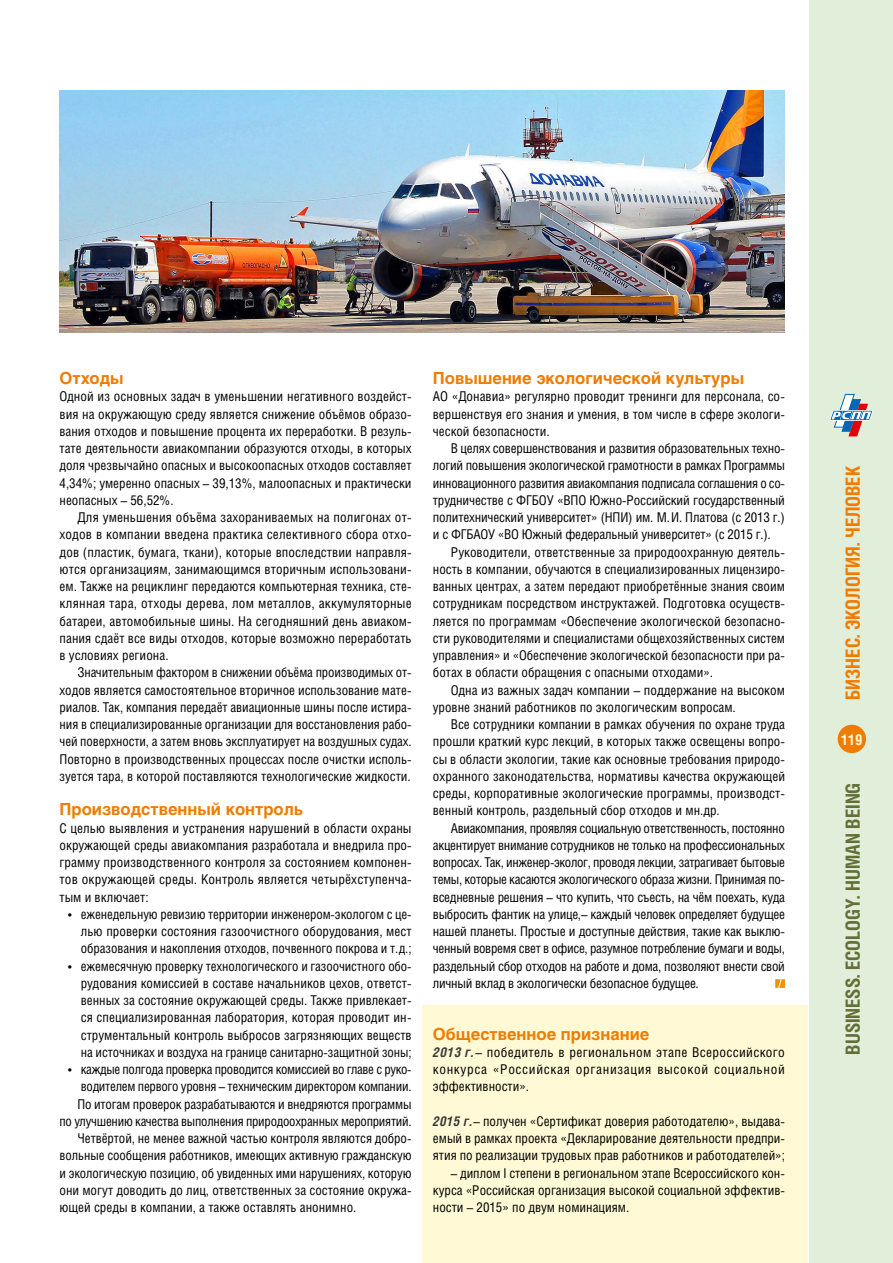
<style>
.page{position:relative;width:893px;height:1263px;background:#fff}
.page>*{position:absolute;margin:0;border:0;box-sizing:border-box;transform-origin:0 0}
.t1{font:700 19.5px "Helios Cond C";color:#646f38}
.t2{font:700 19.5px "Helios Cond C";color:#ef7c00}
.t3{font:700 16.5px "Helios C";color:#ef7c00}
.t4{font:700 15px "Helios Cond C";color:#fffad5}
.t5{font:13.5px/17.2px "Helios Cond C";color:#000;text-align:justify}
.t6{font:13.5px "Helios Cond C";letter-spacing:-.02em;color:#000}
.s1{font-weight:700;font-style:italic;color:#3a3a39}
</style>
<div class="page">
<div style="left:809px;top:0;width:84px;height:1263px;background:#e1eed9"></div>
<svg style="left:830px;top:394px;width:43px;height:42px"></svg>
<div style="left:838px;top:725px;width:27px;height:27px;background:#ef7c00;border-radius:50%"></div>
<div style="left:838px;top:725px;width:28px;height:28px;border:1px solid #ef7c00;border-radius:50%"></div>
<div style="left:422px;top:1005px;width:386px;height:258px;background:#fffad5"></div>
<svg style="left:775px;top:979px;width:10px;height:9px"></svg>
<img style="left:60px;top:90px;width:725px;height:243px">
<p class="t3" style="left:60px;top:369px;width:66px">Отходы</p>
<p class="t5" style="left:60px;top:388px;width:354px">Одной из основных задач в уменьшении негативного воздейст&shy;вия на окружающую среду является снижение объёмов образо&shy;вания отходов и повышение процента их переработки. В резуль&shy;тате деятельности авиакомпании образуются отходы, в которых доля чрезвычайно опасных и высокоопасных отходов составляет 4,34%; умеренно опасных – 39,13%, малоопасных и практически неопасных – 56,52%.</p>
<p class="t5" style="left:60px;top:508px;width:354px;text-indent:18px">Для уменьшения объёма захораниваемых на полигонах от&shy;ходов в компании введена практика селективного сбора отхо&shy;дов (пластик, бумага, ткани), которые впоследствии направля&shy;ются организациям, занимающимся вторичным использовани&shy;ем. Также на рециклинг передаются компьютерная техника, сте&shy;клянная тара, отходы дерева, лом металлов, аккумуляторные батареи, автомобильные шины. На сегодняшний день авиаком&shy;пания сдаёт все виды отходов, которые возможно переработать в условиях региона.</p>
<p class="t5" style="left:60px;top:664px;width:354px;text-indent:18px">Значительным фактором в снижении объёма производимых от&shy;ходов является самостоятельное вторичное использование мате&shy;риалов. Так, компания передаёт авиационные шины после истира&shy;ния в специализированные организации для восстановления рабо&shy;чей поверхности, а затем вновь эксплуатирует на воздушных судах.<br>Повторно в производственных процессах после очистки исполь&shy;зуется тара, в которой поставляются технологические жидкости.</p>
<p class="t3" style="left:60px;top:800px;width:245px">Производственный контроль</p>
<p class="t5" style="left:60px;top:819px;width:354px">С целью выявления и устранения нарушений в области охраны окружающей среды авиакомпания разработала и внедрила про&shy;грамму производственного контроля за состоянием компонен&shy;тов окружающей среды. Контроль является четырёхступенча&shy;тым и включает:</p>
<p class="t5" style="left:81px;top:905px;width:332px;text-indent:-13px">• еженедельную ревизию территории инженером-экологом с це&shy;лью проверки состояния газоочистного оборудования, мест образования и накопления отходов, почвенного покрова и т.д.;</p>
<p class="t5" style="left:81px;top:957px;width:332px;text-indent:-13px">• ежемесячную проверку технологического и газоочистного обо&shy;рудования комиссией в составе начальников цехов, ответст&shy;венных за состояние окружающей среды. Также привлекает&shy;ся специализированная лаборатория, которая проводит ин&shy;струментальный контроль выбросов загрязняющих веществ на источниках и воздуха на границе санитарно-защитной зоны;</p>
<p class="t6" style="left:68px;top:1061px;width:345px">• каждые полгода проверка проводится комиссией во главе с руко-</p>
<p class="t6" style="left:81px;top:1078px;width:332px">водителем первого уровня – техническим директором компании.</p>
<p class="t5" style="left:78px;top:1095px;width:336px">По итогам проверок разрабатываются и внедряются программы</p>
<p class="t6" style="left:60px;top:1113px;width:354px">по улучшению качества выполнения природоохранных мероприятий.</p>
<p class="t5" style="left:78px;top:1129px;width:336px">Четвёртой, не менее важной частью контроля являются добро-</p>
<p class="t5" style="left:60px;top:1147px;width:354px">вольные сообщения работников, имеющих активную гражданскую</p>
<p class="t5" style="left:60px;top:1164px;width:354px">и экологическую позицию, об увиденных ими нарушениях, которую</p>
<p class="t5" style="left:60px;top:1181px;width:354px">они могут доводить до лиц, ответственных за состояние окружа-</p>
<p class="t5" style="left:60px;top:1198px;width:298px">ющей среды в компании, а также оставлять анонимно.</p>
<p class="t3" style="left:433px;top:369px;width:313px">Повышение экологической культуры</p>
<p class="t5" style="left:433px;top:388px;width:354px">АО «Донавиа» регулярно проводит тренинги для персонала, со&shy;вершенствуя его знания и умения, в том числе в сфере экологи&shy;ческой безопасности.</p>
<p class="t5" style="left:433px;top:439px;width:354px;text-indent:18px">В целях совершенствования и развития образовательных техно&shy;логий повышения экологической грамотности в рамках Программы инновационного развития авиакомпания подписала соглашения о со&shy;трудничестве с ФГБОУ «ВПО Южно-Российский государственный политехнический университет» (НПИ) им. М.И. Платова (с 2013 г.) и с ФГБАОУ «ВО Южный федеральный университет» (с 2015 г.).</p>
<p class="t5" style="left:433px;top:543px;width:354px;text-indent:18px">Руководители, ответственные за природоохранную деятель&shy;ность в компании, обучаются в специализированных лицензиро&shy;ванных центрах, а затем передают приобретённые знания своим сотрудникам посредством инструктажей. Подготовка осуществ&shy;ляется по программам «Обеспечение экологической безопасно&shy;сти руководителями и специалистами общехозяйственных систем управления» и «Обеспечение экологической безопасности при ра&shy;ботах в области обращения с опасными отходами».</p>
<p class="t5" style="left:433px;top:681px;width:354px;text-indent:18px">Одна из важных задач компании – поддержание на высоком уровне знаний работников по экологическим вопросам.</p>
<p class="t5" style="left:433px;top:715px;width:354px;text-indent:18px">Все сотрудники компании в рамках обучения по охране труда прошли краткий курс лекций, в которых также освещены вопро&shy;сы в области экологии, такие как основные требования природо&shy;охранного законодательства, нормативы качества окружающей среды, корпоративные экологические программы, производст&shy;венный контроль, раздельный сбор отходов и мн.др.</p>
<p class="t5" style="left:433px;top:819px;width:354px;text-indent:18px">Авиакомпания, проявляя социальную ответственность, постоянно акцентирует внимание сотрудников не только на профессиональных вопросах. Так, инженер-эколог, проводя лекции, затрагивает бытовые темы, которые касаются экологического образа жизни. Принимая по&shy;вседневные решения – что купить, что съесть, на чём поехать, куда выбросить фантик на улице,– каждый человек определяет будущее нашей планеты. Простые и доступные действия, такие как выклю&shy;ченный вовремя свет в офисе, разумное потребление бумаги и воды, раздельный сбор отходов на работе и дома, позволяют внести свой личный вклад в экологически безопасное будущее.</p>
<p class="t3" style="left:433px;top:1024px;width:218px">Общественное признание</p>
<p class="t5" style="left:433px;top:1043px;width:353px"><span class="s1">2013 г.</span> – победитель в региональном этапе Всероссийского конкурса «Российская организация высокой социальной эффективности».</p>
<p class="t5" style="left:433px;top:1112px;width:354px"><span class="s1">2015 г.</span> – получен «Сертификат доверия работодателю», выдава&shy;емый в рамках проекта «Декларирование деятельности предпри&shy;ятия по реализации трудовых прав работников и работодателей»;</p>
<p class="t5" style="left:433px;top:1164px;width:354px;text-indent:18px">– диплом I степени в региональном этапе Всероссийского кон&shy;курса «Российская организация высокой социальной эффектив&shy;ности – 2015» по двум номинациям.</p>
<h1 class="t2" style="left:841px;top:700px;width:236px;rotate:-90deg">БИЗНЕС. ЭКОЛОГИЯ. ЧЕЛОВЕК</h1>
<p class="t4" style="left:841px;top:730px;width:23px">119</p>
<h1 class="t1" style="left:841px;top:1054px;width:273px;rotate:-90deg">Business. Ecology. Human being</h1>
</div>
